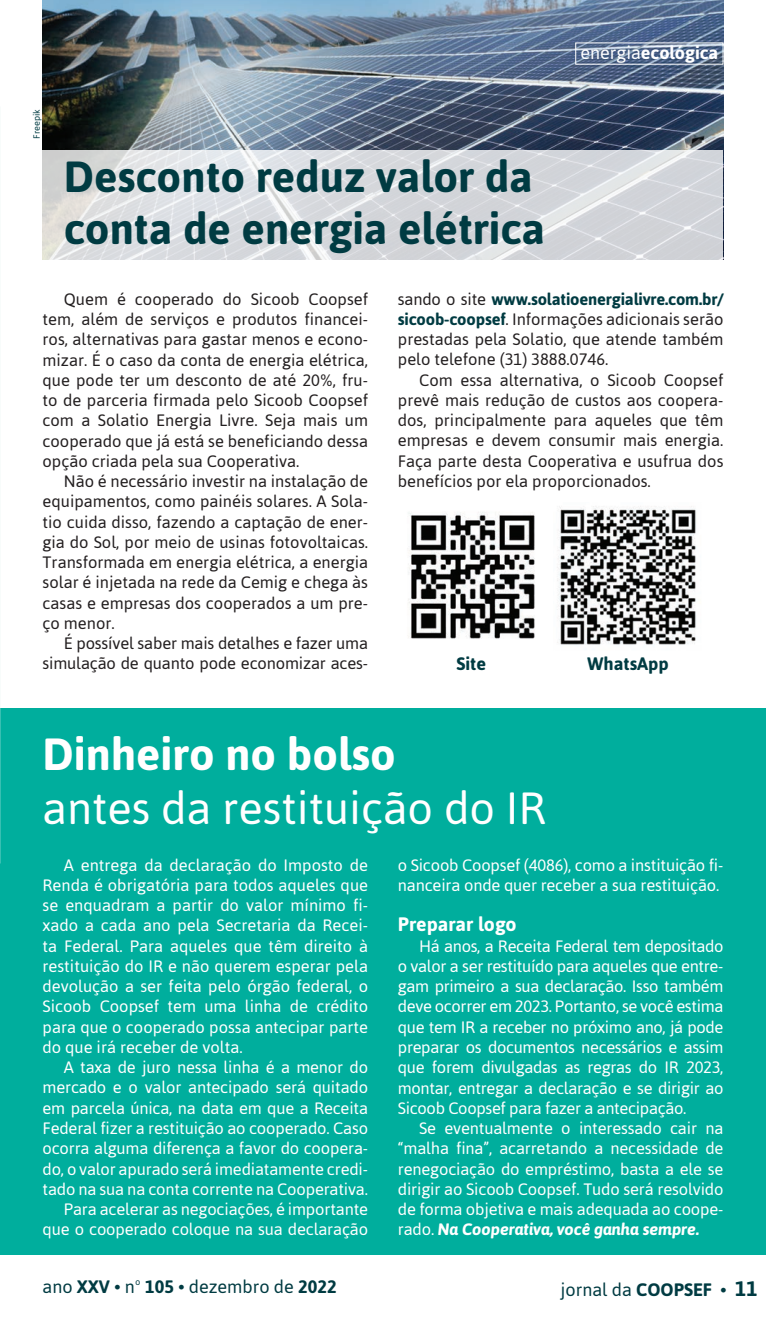
<style>
.page{position:relative;width:766px;height:1319px;background:#fff}
.page>*{position:absolute;margin:0;border:0;box-sizing:border-box;transform-origin:0 0}
.t1{font:45px "Asap";color:#fff}
.t2{font:700 45px "Asap";color:#fff}
.t3{font:700 43.5px/52.2px "Asap";color:#003b42}
.t4{font:700 19.5px "Asap";color:#fff}
.t5{font:18px "Asap";color:#003b42}
.t6{font:700 18px "Asap";color:#fff}
.t7{font:700 18px "Asap";color:#003b42}
.t8{font:16.5px/20.2px "Asap";letter-spacing:-.01em;color:#fff;text-align:justify}
.t9{font:16.5px/20.2px "Asap";color:#231f20;text-align:justify}
.t10{font:9px "Asap";color:#003b42}
.s1{font-weight:400}
.s2{font-weight:700;color:#003b42}
.s3{font-weight:700;font-style:italic}
.s4{font-weight:700}
.s5{font-weight:700;font-size:21px}
</style>
<div class="page">
<img style="left:43px;top:0;width:680px;height:150px">
<img style="left:557px;top:506px;width:139px;height:139px">
<img style="left:408px;top:512px;width:127px;height:127px">
<div style="left:575px;top:43px;width:148px;height:22px;border:1px solid #fff"></div>
<svg style="left:43px;top:150px;width:680px;height:110px;fill:#d6d8dc"></svg>
<div style="left:0;top:708px;width:765px;height:546px;background:#00ae9d"></div>
<p class="t10" style="left:31px;top:139px;width:31px;rotate:-90deg">Freepik</p>
<h2 class="t3" style="left:64px;top:150px;width:482px">Desconto reduz valor da conta de energia elétrica</h2>
<p class="t6" style="left:580px;top:43px;width:139px"><span class="s1">energia</span>ecológica</p>
<p class="t9" style="left:43px;top:288px;width:327px;text-indent:21px">Quem é cooperado do Sicoob Coopsef tem, além de serviços e produtos financei&shy;ros, alternativas para gastar menos e econo&shy;mizar. É o caso da conta de energia elétrica, que pode ter um desconto de até 20%, fru&shy;to de parceria firmada pelo Sicoob Coopsef com a Solatio Energia Livre. Seja mais um cooperado que já está se beneficiando dessa opção criada pela sua Cooperativa.</p>
<p class="t9" style="left:43px;top:471px;width:327px;text-indent:21px">Não é necessário investir na instalação de equipamentos, como painéis solares. A Sola&shy;tio cuida disso, fazendo a captação de ener&shy;gia do Sol, por meio de usinas fotovoltaicas.<br>Transformada em energia elétrica, a energia solar é injetada na rede da Cemig e chega às casas e empresas dos cooperados a um pre&shy;ço menor.</p>
<p class="t9" style="left:43px;top:633px;width:327px;text-align:right">É possível saber mais detalhes e fazer uma simulação de quanto pode economizar aces-</p>
<p class="t9" style="left:398px;top:288px;width:327px">sando o site <span class="s2">www.solatioenergialivre.com.br/ sicoob-coopsef</span>. Informações adicionais serão prestadas pela Solatio, que atende também pelo telefone (31) 3888.0746.</p>
<p class="t9" style="left:398px;top:369px;width:327px;text-indent:21px">Com essa alternativa, o Sicoob Coopsef prevê mais redução de custos aos coopera&shy;dos, principalmente para aqueles que têm empresas e devem consumir mais energia.<br>Faça parte desta Cooperativa e usufrua dos benefícios por ela proporcionados.</p>
<p class="t7" style="left:456px;top:653px;width:31px">Site</p>
<p class="t7" style="left:587px;top:653px;width:83px">WhatsApp</p>
<h1 class="t2" style="left:43px;top:727px;width:354px">Dinheiro no bolso</h1>
<h1 class="t1" style="left:43px;top:781px;width:505px">antes da restituição do IR</h1>
<p class="t8" style="left:43px;top:854px;width:327px;text-indent:21px">A entrega da declaração do Imposto de Renda é obrigatória para todos aqueles que se enquadram a partir do valor mínimo fi&shy;xado a cada ano pela Secretaria da Recei&shy;ta Federal. Para aqueles que têm direito à restituição do IR e não querem esperar pela devolução a ser feita pelo órgão federal, o Sicoob Coopsef tem uma linha de crédito para que o cooperado possa antecipar parte do que irá receber de volta.</p>
<p class="t8" style="left:43px;top:1056px;width:327px;text-align:right">A taxa de juro nessa linha é a menor do mercado e o valor antecipado será quitado em parcela única, na data em que a Receita Federal fizer a restituição ao cooperado. Caso ocorra alguma diferença a favor do coopera&shy;do, o valor apurado será imediatamente credi&shy;tado na sua na conta corrente na Cooperativa.<br>Para acelerar as negociações, é importante que o cooperado coloque na sua declaração</p>
<p class="t8" style="left:398px;top:854px;width:327px">o Sicoob Coopsef (4086), como a instituição fi&shy;nanceira onde quer receber a sua restituição.</p>
<p class="t4" style="left:398px;top:913px;width:120px">Preparar logo</p>
<p class="t8" style="left:398px;top:935px;width:327px;text-indent:21px">Há anos, a Receita Federal tem depositado o valor a ser restituído para aqueles que entre&shy;gam primeiro a sua declaração. Isso também deve ocorrer em 2023. Portanto, se você estima que tem IR a receber no próximo ano, já pode preparar os documentos necessários e assim que forem divulgadas as regras do IR 2023, montar, entregar a declaração e se dirigir ao Sicoob Coopsef para fazer a antecipação.</p>
<p class="t8" style="left:398px;top:1117px;width:327px;text-indent:21px">Se eventualmente o interessado cair na “malha fina”, acarretando a necessidade de renegociação do empréstimo, basta a ele se dirigir ao Sicoob Coopsef. Tudo será resolvido de forma objetiva e mais adequada ao coope&shy;rado. <span class="s3">Na Cooperativa, você ganha sempre.</span></p>
<p class="t5" style="left:43px;top:1276px;width:295px">ano <span class="s4">XXV •</span> nº <span class="s4">105 •</span> dezembro de <span class="s4">2022</span></p>
<p class="t5" style="left:560px;top:1278px;width:198px">jornal da <span class="s4">COOPSEF •</span> <span class="s5">11</span></p>
</div>
